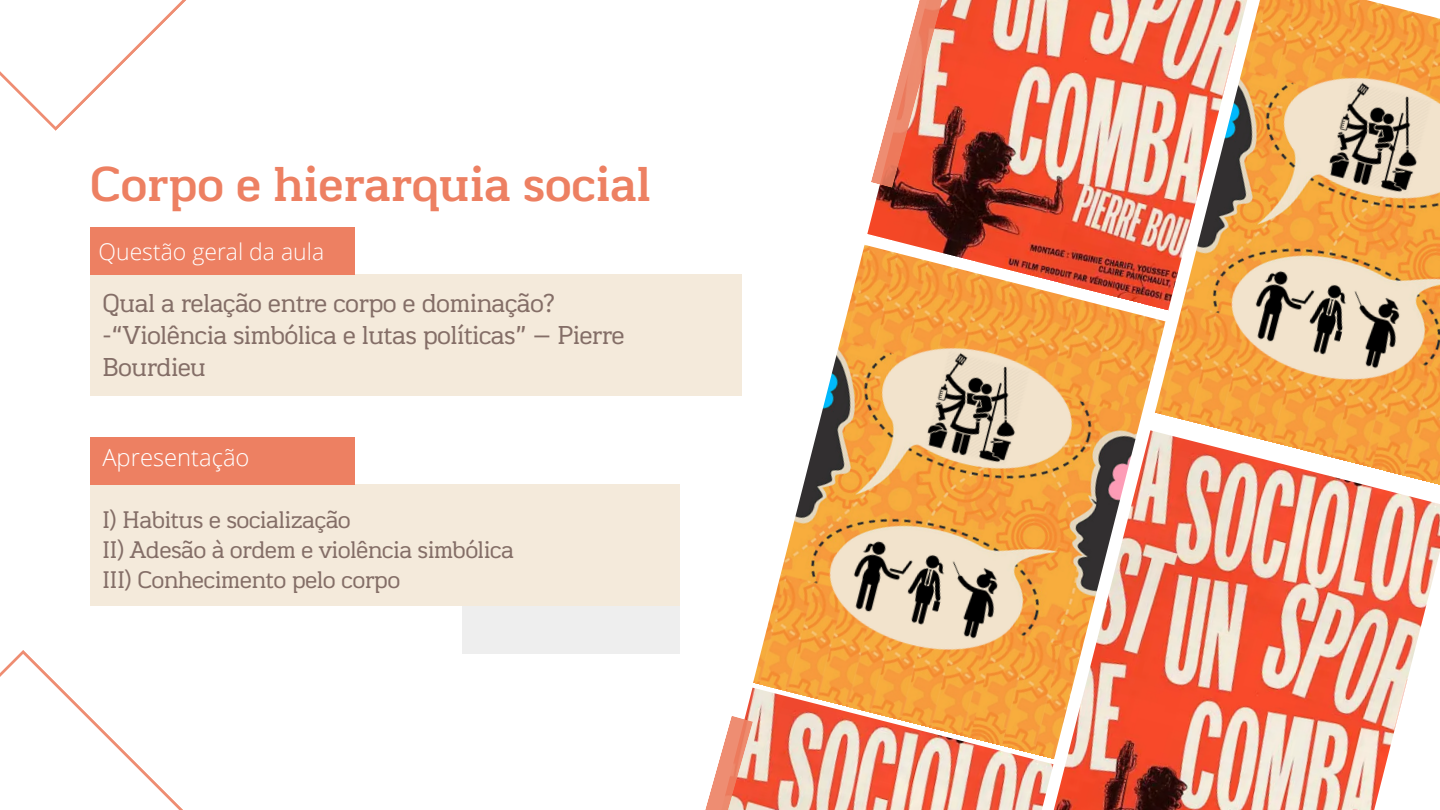
<style>
.page{position:relative;width:1440px;height:810px;background:#fff}
.page>*{position:absolute;margin:0;border:0;box-sizing:border-box;transform-origin:0 0}
.t1{font:47.3px "RTL Jannah Medium";color:#ed8062}
.t2{font:25px/32.2px "RTL Jannah Regular";color:#846e67}
.t3{font:300 23.8px "Open Sans";color:#fff}
.t4{font:23.2px "RTL Jannah Regular";color:#846e67}
.t5{font:300 23px "Open Sans";color:#fff}
</style>
<div class="page">
<img style="left:867px;top:0;width:288px;height:245px">
<img style="left:1155px;top:0;width:285px;height:430px">
<img style="left:745px;top:688px;width:294px;height:122px">
<img style="left:753px;top:245px;width:412px;height:515px">
<img style="left:1039px;top:430px;width:401px;height:380px">
<svg style="left:0;top:0;width:186px;height:131px"></svg>
<svg style="left:0;top:650px;width:506px;height:160px"></svg>
<div style="left:90px;top:275px;width:652px;height:121px;background:#f4eadb"></div>
<div style="left:90px;top:485px;width:589px;height:121px;background:#f4eadb"></div>
<div style="left:90px;top:227px;width:265px;height:47px;background:#ed8062"></div>
<div style="left:90px;top:437px;width:265px;height:48px;background:#ed8062"></div>
<div style="left:462px;top:606px;width:217px;height:47px;background:#eee"></div>
<svg style="left:705px;top:716px;width:48px;height:94px"></svg>
<svg style="left:871px;top:0;width:156px;height:188px"></svg>
<p class="t1" style="left:90px;top:154px;width:563px">Corpo e hierarquia social</p>
<p class="t5" style="left:99px;top:236px;width:227px">Questão geral da aula</p>
<p class="t2" style="left:102px;top:287px;width:454px">Qual a relação entre corpo e dominação?</p>
<p class="t2" style="left:102px;top:319px;width:524px">-“Violência simbólica e lutas políticas” – Pierre<br>Bourdieu</p>
<p class="t3" style="left:102px;top:440px;width:149px">Apresentação</p>
<p class="t4" style="left:102px;top:505px;width:250px">I) Habitus e socialização</p>
<p class="t4" style="left:102px;top:535px;width:413px">II) Adesão à ordem e violência simbólica</p>
<p class="t4" style="left:102px;top:565px;width:299px">III) Conhecimento pelo corpo</p>
</div>
